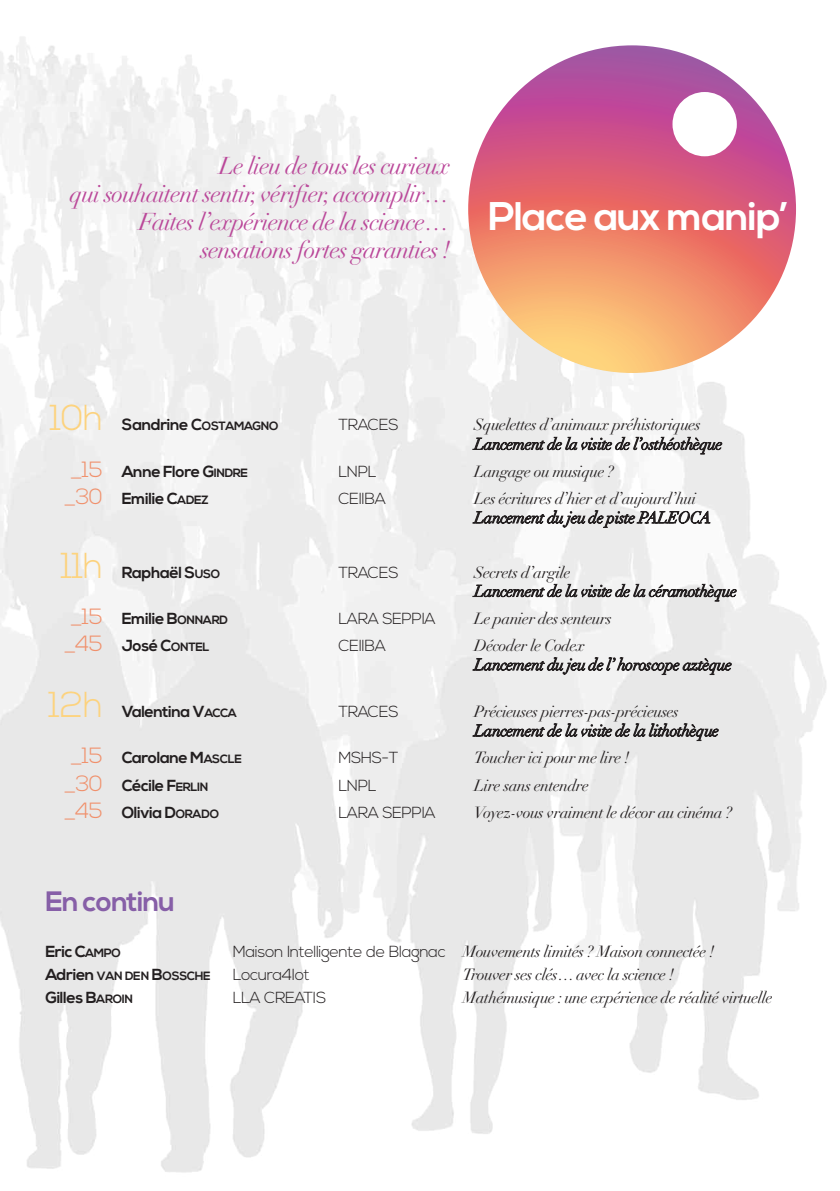
<style>
.page{position:relative;width:840px;height:1191px;background:#fff}
.page>*{position:absolute;margin:0;border:0;box-sizing:border-box;transform-origin:0 0}
.t1{font:700 40px "Nexa";letter-spacing:-.025em;color:#fff}
.t2{font:300 36px "Nexa";letter-spacing:-.025em;color:#fed47e}
.t3{font:700 28px "Nexa";letter-spacing:-.025em;color:#875fa8}
.t4{font:italic 24px/28px "Didot";letter-spacing:-.035em;color:#bc499b;text-align:right}
.t5{font:italic 16px/19px "Didot";letter-spacing:-.025em;color:#231f20}
.t6{font:700 16px "Nexa";letter-spacing:-.025em;color:#231f20}
.t7{font:300 16px "Nexa";letter-spacing:-.025em;color:#231f20}
.t8{font:700 12px "Nexa";letter-spacing:-.035em;color:#231f20}
.s1{font-size:12px}
.s2{font-weight:300;font-size:22px;color:#f2916c}
.s3{font-family:"Nexa";font-weight:300;font-style:normal}
.s4{font-size:16px}
</style>
<div class="page">
<img style="left:0;top:37px;width:826px;height:1136px">
<svg style="left:468px;top:45px;width:327px;height:328px;background:#de757a"></svg>
<div style="left:672px;top:92px;width:64px;height:64px;background:#fff;border-radius:50%"></div>
<h3 class="t4" style="left:70px;top:152px;width:382px">Le lieu de tous les curieux<br>qui souhaitent sentir,vérifier,accomplir… Faites l’expérience de la science… sensationsfortes garanties !</h3>
<h1 class="t1" style="left:487px;top:193px;width:301px">Place aux manip’</h1>
<h2 class="t2" style="left:50px;top:397px;width:55px">10h</h2>
<p class="t6" style="left:122px;top:416px;width:158px">Sandrine C<span class="s1">OSTAMAGNO</span></p>
<p class="t7" style="left:338px;top:416px;width:62px">TRACES</p>
<p class="t5" style="left:474px;top:415px;width:250px">Squelettes d’animaux préhistoriques<br>Lancement de la visite de l’osthéothèque</p>
<p class="t6" style="left:71px;top:462px;width:178px"><span class="s2">_15</span> Anne Flore G<span class="s1">INDRE</span></p>
<p class="t7" style="left:338px;top:462px;width:40px">LNPL</p>
<p class="t5" style="left:474px;top:462px;width:141px">Langage ou musique ?</p>
<p class="t6" style="left:64px;top:489px;width:145px"><span class="s2">_30</span> Emilie C<span class="s1">ADEZ</span></p>
<p class="t7" style="left:338px;top:489px;width:49px">CEIIBA</p>
<p class="t5" style="left:474px;top:489px;width:238px">Les écritures d’hier et d’aujourd’hui<br>Lancement du jeu de piste PALEOCA</p>
<h2 class="t2" style="left:61px;top:544px;width:43px">11h</h2>
<p class="t6" style="left:122px;top:563px;width:100px">Raphaël S<span class="s1">USO</span></p>
<p class="t7" style="left:338px;top:563px;width:62px">TRACES</p>
<p class="t5" style="left:474px;top:563px;width:264px">Secrets d’argile<br>Lancement de la visite de la céramothèque</p>
<p class="t6" style="left:71px;top:609px;width:158px"><span class="s2">_15</span> Emilie B<span class="s1">ONNARD</span></p>
<p class="t7" style="left:338px;top:609px;width:99px">LARA SEPPIA</p>
<p class="t5" style="left:474px;top:609px;width:139px">Le panier des senteurs</p>
<p class="t6" style="left:64px;top:636px;width:146px"><span class="s2">_45</span> José C<span class="s1">ONTEL</span></p>
<p class="t7" style="left:338px;top:636px;width:49px">CEIIBA</p>
<p class="t5" style="left:474px;top:636px;width:259px">Décoder le Codex<br>Lancement du jeu de l’ horoscope aztèque</p>
<h2 class="t2" style="left:48px;top:684px;width:56px">12h</h2>
<p class="t6" style="left:122px;top:702px;width:116px">Valentina V<span class="s1">ACCA</span></p>
<p class="t7" style="left:338px;top:702px;width:62px">TRACES</p>
<p class="t5" style="left:474px;top:702px;width:246px">Précieuses pierres-pas-précieuses<br>Lancement de la visite de la lithothèque</p>
<p class="t6" style="left:71px;top:748px;width:172px"><span class="s2">_15</span> Carolane M<span class="s1">ASCLE</span></p>
<p class="t7" style="left:338px;top:748px;width:62px">MSHS-T</p>
<p class="t5" style="left:474px;top:748px;width:157px">Toucher ici pour me lire !</p>
<p class="t6" style="left:64px;top:776px;width:145px"><span class="s2">_30</span> Cécile F<span class="s1">ERLIN</span></p>
<p class="t7" style="left:338px;top:776px;width:40px">LNPL</p>
<p class="t5" style="left:474px;top:775px;width:116px">Lire sans entendre</p>
<p class="t6" style="left:64px;top:803px;width:156px"><span class="s2">_45</span> Olivia D<span class="s1">ORADO</span></p>
<p class="t7" style="left:338px;top:803px;width:99px">LARA SEPPIA</p>
<p class="t5" style="left:474px;top:803px;width:259px">Voyez-vous vraiment le décor au cinéma ?</p>
<h3 class="t3" style="left:45px;top:884px;width:131px">En continu</h3>
<p class="t6" style="left:45px;top:942px;width:77px">Eric C<span class="s1">AMPO</span></p>
<p class="t5" style="left:232px;top:942px;width:483px"><span class="s3">Maison Intelligente de Blagnac</span> Mouvements limités ? Maison connectée !</p>
<p class="t8" style="left:45px;top:969px;width:167px"><span class="s4">Adrien</span> VAN DEN <span class="s4">B</span>OSSCHE</p>
<p class="t7" style="left:232px;top:965px;width:79px">Locura4Iot</p>
<p class="t5" style="left:462px;top:965px;width:213px">Trouver ses clés… avec la science !</p>
<p class="t6" style="left:45px;top:988px;width:89px">Gilles B<span class="s1">AROIN</span></p>
<p class="t7" style="left:232px;top:988px;width:95px">LLA CREATIS</p>
<p class="t5" style="left:462px;top:988px;width:311px">Mathémusique : une expérience de réalité virtuelle</p>
</div>
